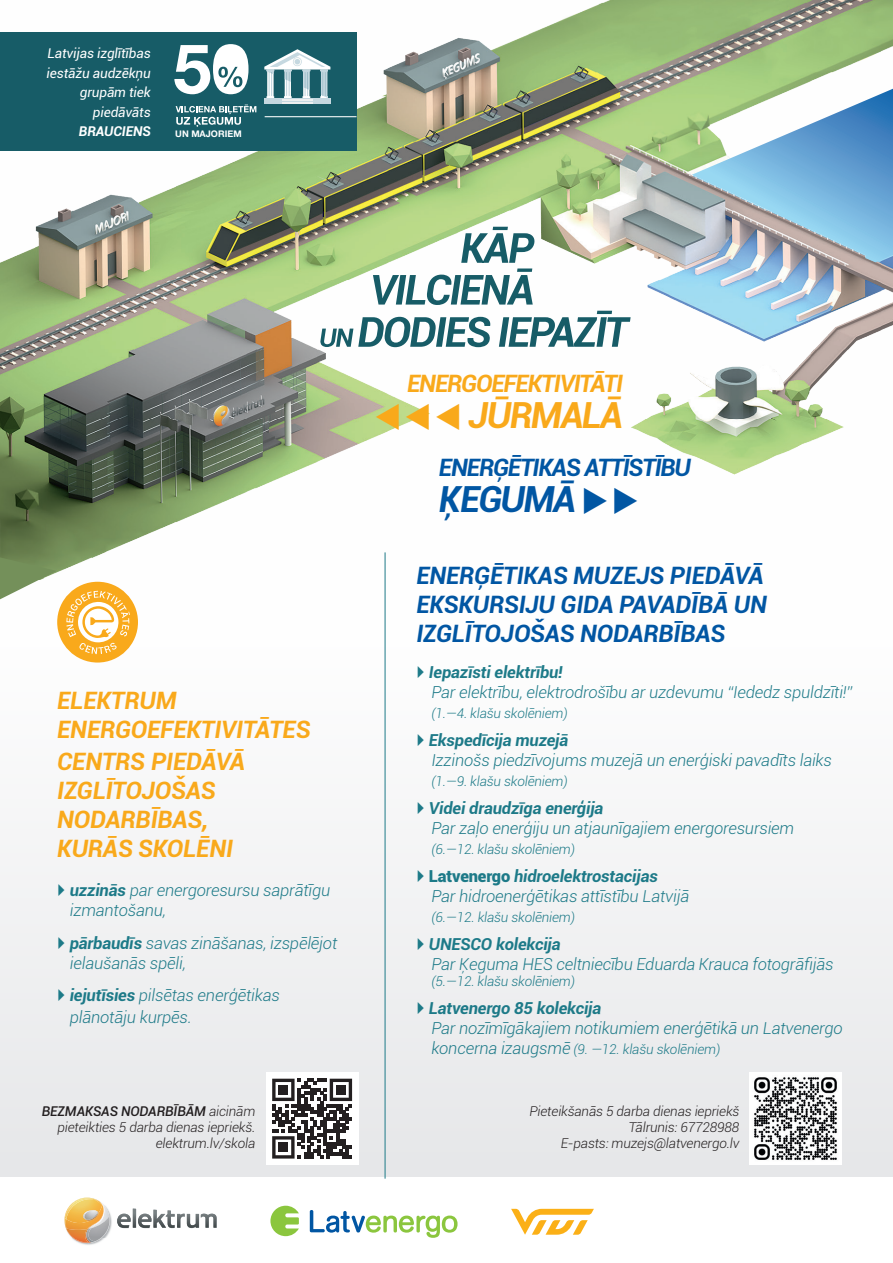
<style>
.page{position:relative;width:893px;height:1263px;background:#fff}
.page>*{position:absolute;margin:0;border:0;box-sizing:border-box;transform-origin:0 0}
.t1{font:italic 700 36px "Roboto";letter-spacing:-.05em;color:#f9a91b}
.t2{font:italic 700 36px "Roboto";letter-spacing:-.05em;color:#0156a3}
.t3{font:italic 700 24px/28.8px "Roboto";letter-spacing:-.01em;color:#f9a91b}
.t4{font:italic 700 24px/28.8px "Roboto";letter-spacing:-.01em;color:#0156a3}
.t5{font:italic 700 24px "Roboto";letter-spacing:-.05em;color:#0156a3}
.t6{font:italic 700 24px "Roboto";letter-spacing:-.05em;color:#f9a91b}
.t7{font:italic 300 16.5px/19.8px "Roboto";letter-spacing:-.01em;color:#1d7a88}
.t8{font:italic 700 16.5px "Roboto";letter-spacing:-.01em;color:#1d7a88}
.t9{font:italic 300 13.5px/16.2px "Roboto";letter-spacing:-.01em;color:#231f20;text-align:right}
.t10{font:italic 300 13.5px "Roboto";letter-spacing:-.01em;color:#1d7a88}
.t11{font:italic 13.5px/19.5px "Roboto";letter-spacing:-.01em;color:#fff;text-align:right}
.t12{font:italic 700 13.5px "Roboto";letter-spacing:-.01em;color:#fff}
.t13{font:700 9.15px "Helvetica Neue LT Pro";color:#fff}
.s1{font-weight:700}
.s2{font-weight:500}
.s3{font-weight:900;font-style:normal}
.s4{font-size:16.5px}
</style>
<div class="page">
<div style="left:0;top:0;width:893px;height:1177px;background:#f3f4f5"></div>
<img style="left:0;top:0;width:893px;height:579px">
<div style="left:266px;top:1072px;width:92px;height:93px;background:#fff"></div>
<svg style="left:272px;top:1079px;width:80px;height:79px"></svg>
<div style="left:279px;top:1085px;width:9px;height:10px;background:#231f20"></div>
<div style="left:336px;top:1085px;width:10px;height:10px;background:#231f20"></div>
<div style="left:279px;top:1142px;width:9px;height:10px;background:#231f20"></div>
<div style="left:57px;top:582px;width:81px;height:80px;background:#f9a91b;border-radius:50%"></div>
<svg style="left:66px;top:591px;width:64px;height:63px"></svg>
<hr style="left:385px;top:552px;width:1px;height:627px;background:#1d7a88">
<div style="left:0;top:33px;width:356px;height:118px;background:#175c67"></div>
<svg style="left:264px;top:49px;width:66px;height:49px"></svg>
<svg style="left:264px;top:98px;width:66px;height:6px"></svg>
<hr style="left:282px;top:100px;width:31px;height:1px;background:#edeff0">
<hr style="left:282px;top:102px;width:31px;height:2px;background:#edeff0">
<svg style="left:176px;top:105px;width:80px;height:22px"></svg>
<svg style="left:174px;top:44px;width:75px;height:50px"></svg>
<hr style="left:265px;top:116px;width:91px;height:1px;background:#fff">
<svg style="left:511px;top:1209px;width:83px;height:26px"></svg>
<img style="left:749px;top:1072px;width:93px;height:93px">
<svg style="left:0;top:557px;width:57px;height:42px"></svg>
<svg style="left:320px;top:311px;width:311px;height:36px"></svg>
<svg style="left:373px;top:227px;width:162px;height:78px"></svg>
<svg style="left:692px;top:89px;width:201px;height:173px"></svg>
<svg style="left:270px;top:1206px;width:29px;height:30px"></svg>
<svg style="left:310px;top:1210px;width:148px;height:28px"></svg>
<img style="left:80px;top:1243px;width:17px;height:2px">
<svg style="left:65px;top:1197px;width:152px;height:46px"></svg>
<img style="left:89px;top:1216px;width:21px;height:25px">
<img style="left:86px;top:1228px;width:9px;height:14px">
<p class="t11" style="left:47px;top:43px;width:106px">Latvijas izglītības iestāžu audzēkņu grupām tiek piedāvāts</p>
<p class="t12" style="left:79px;top:122px;width:73px">BRAUCIENS</p>
<p class="t13" style="left:175px;top:128px;width:68px">UN MAJORIEM</p>
<h2 class="t3" style="left:57px;top:685px;width:255px">ELEKTRUM<br>ENERGOEFEKTIVITĀTES</h2>
<h2 class="t3" style="left:57px;top:746px;width:189px">CENTRS PIEDĀVĀ<br>IZGLĪTOJOŠAS<br>NODARBĪBAS,<br>KURĀS SKOLĒNI</h2>
<p class="t7" style="left:70px;top:880px;width:262px"><span class="s1">uzzinās</span> par energoresursu saprātīgu izmantošanu,</p>
<p class="t7" style="left:70px;top:932px;width:269px"><span class="s1">pārbaudīs</span> savas zināšanas, izspēlējot ielaušanās spēli,</p>
<p class="t7" style="left:70px;top:984px;width:212px;line-height:21.6px"><span class="s1">iejutīsies</span> pilsētas enerģētikas plānotāju kurpēs.</p>
<p class="t9" style="left:42px;top:1103px;width:215px"><span class="s2">BEZMAKSAS NODARBĪBĀM</span> aicinām pieteikties 5 darba dienas iepriekš. elektrum.lv/skola</p>
<h2 class="t6" style="left:407px;top:366px;width:218px">ENERGOEFEKTIVITĀTI</h2>
<h1 class="t1" style="left:374px;top:390px;width:251px">▼▼▼ JŪRMALĀ</h1>
<h2 class="t5" style="left:439px;top:450px;width:254px">ENERĢĒTIKAS ATTĪSTĪBU</h2>
<h1 class="t2" style="left:439px;top:474px;width:202px">ĶEGUMĀ ◆◆</h1>
<h2 class="t4" style="left:416px;top:560px;width:352px">ENERĢĒTIKAS MUZEJS PIEDĀVĀ<br>EKSKURSIJU GIDA PAVADĪBĀ UN<br>IZGLĪTOJOŠAS NODARBĪBAS</h2>
<p class="t8" style="left:429px;top:661px;width:135px">Iepazīsti elektrību!</p>
<p class="t7" style="left:431px;top:682px;width:422px">Par elektrību, elektrodrošību ar uzdevumu “Iededz spuldzīti!”</p>
<p class="t10" style="left:431px;top:704px;width:138px">(1.—4. klašu skolēniem)</p>
<p class="t8" style="left:429px;top:729px;width:141px">Ekspedīcija muzejā</p>
<p class="t7" style="left:431px;top:750px;width:402px">Izzinošs piedzīvojums muzejā un enerģiski pavadīts laiks</p>
<p class="t10" style="left:431px;top:772px;width:138px">(1.—9. klašu skolēniem)</p>
<p class="t8" style="left:429px;top:796px;width:176px">Videi draudzīga enerģija</p>
<p class="t7" style="left:431px;top:817px;width:364px">Par zaļo enerģiju un atjaunīgajiem energoresursiem</p>
<p class="t10" style="left:431px;top:839px;width:145px">(6.—12. klašu skolēniem)</p>
<p class="t7" style="left:429px;top:866px;width:262px"><span class="s3">Latvenergo</span> <span class="s1">hidroelektrostacijas<br></span>Par hidroenerģētikas attīstību Latvijā</p>
<p class="t10" style="left:431px;top:907px;width:145px">(6.—12. klašu skolēniem)</p>
<p class="t8" style="left:429px;top:932px;width:133px">UNESCO kolekcija</p>
<p class="t7" style="left:431px;top:953px;width:404px">Par Ķeguma HES celtniecību Eduarda Krauca fotogrāfijās</p>
<p class="t10" style="left:431px;top:972px;width:145px">(5.—12. klašu skolēniem)</p>
<p class="t8" style="left:429px;top:997px;width:174px">Latvenergo 85 kolekcija</p>
<p class="t7" style="left:431px;top:1018px;width:413px">Par nozīmīgākajiem notikumiem enerģētikā un Latvenergo</p>
<p class="t10" style="left:431px;top:1040px;width:290px"><span class="s4">koncerna izaugsmē</span> (9. —12. klašu skolēniem)</p>
<p class="t9" style="left:529px;top:1103px;width:212px">Pieteikšanās 5 darba dienas iepriekš<br>Tālrunis: 67728988<br>E-pasts: muzejs@latvenergo.lv</p>
</div>
